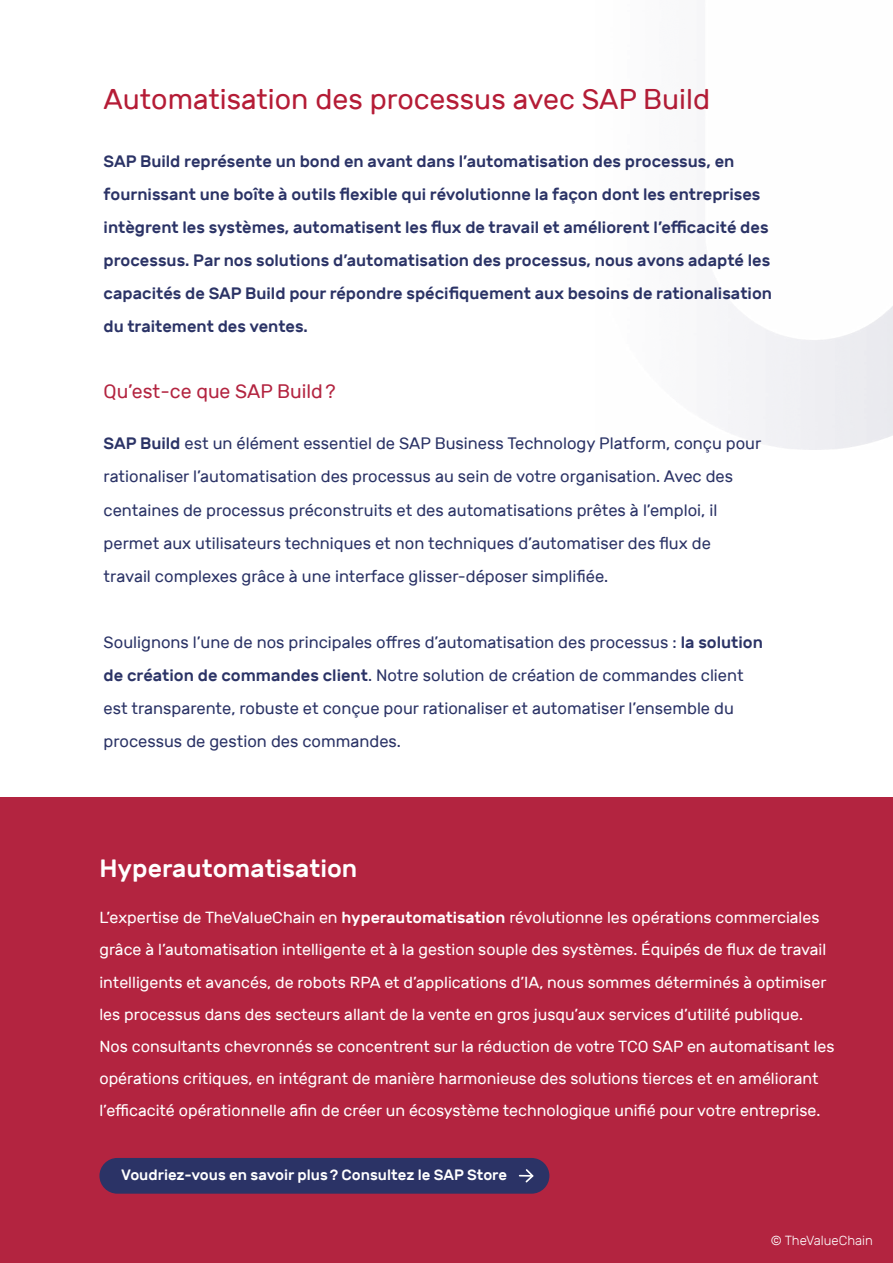
<style>
.page{position:relative;width:893px;height:1263px;background:#fff}
.page>*{position:absolute;margin:0;border:0;box-sizing:border-box;transform-origin:0 0}
.t1{font:28.5px "Rubik";color:#b51c36}
.t2{font:500 24.9px "Rubik";color:#fff}
.t3{font:19.5px "Rubik";color:#b32440}
.t4{font:16.5px/33px "Rubik";color:#2b3366}
.t5{font:500 16.5px/33px "Rubik";color:#2b3366}
.t6{font:16.05px/32.1px "Rubik";color:#fff}
.t7{font:500 15px "Rubik";color:#fff}
.t8{font:300 13.2px "Rubik";color:#fff}
.s1{font-weight:500}
</style>
<div class="page">
<div style="left:0;top:797px;width:893px;height:466px;background:#b32440"></div>
<div style="left:99px;top:1158px;width:450px;height:36px;background:#2b3366;border-radius:18px"></div>
<svg style="left:520px;top:1169px;width:14px;height:14px"></svg>
<h1 class="t1" style="left:104px;top:83px;width:608px">Automatisation des processus avec SAP Build</h1>
<p class="t5" style="left:104px;top:145px;width:670px">SAP Build représente un bond en avant dans l’automatisation des processus, en fournissant une boîte à outils flexible qui révolutionne la façon dont les entreprises intègrent les systèmes, automatisent les flux de travail et améliorent l’efficacité des processus. Par nos solutions d’automatisation des processus, nous avons adapté les capacités de SAP Build pour répondre spécifiquement aux besoins de rationalisation du traitement des ventes.</p>
<p class="t3" style="left:104px;top:381px;width:233px">Qu’est-ce que SAP Build?</p>
<p class="t4" style="left:104px;top:428px;width:659px"><span class="s1">SAP Build</span> est un élément essentiel de SAP Business Technology Platform, conçu pour rationaliser l’automatisation des processus au sein de votre organisation. Avec des centaines de processus préconstruits et des automatisations prêtes à l’emploi, il permet aux utilisateurs techniques et non techniques d’automatiser des flux de travail complexes grâce à une interface glisser-déposer simplifiée.</p>
<p class="t4" style="left:104px;top:626px;width:661px">Soulignons l’une de nos principales offres d’automatisation des processus : <span class="s1">la solution de création de commandes client</span>. Notre solution de création de commandes client est transparente, robuste et conçue pour rationaliser et automatiser l’ensemble du processus de gestion des commandes.</p>
<h2 class="t2" style="left:99px;top:854px;width:259px">Hyperautomatisation</h2>
<p class="t6" style="left:99px;top:902px;width:737px">L’expertise de TheValueChain en <span class="s1">hyperautomatisation</span> révolutionne les opérations commerciales grâce à l’automatisation intelligente et à la gestion souple des systèmes. Équipés de flux de travail intelligents et avancés, de robots RPA et d’applications d’IA, nous sommes déterminés à optimiser les processus dans des secteurs allant de la vente en gros jusqu’aux services d’utilité publique.<br>Nos consultants chevronnés se concentrent sur la réduction de votre TCO SAP en automatisant les opérations critiques, en intégrant de manière harmonieuse des solutions tierces et en améliorant l’efficacité opérationnelle afin de créer un écosystème technologique unifié pour votre entreprise.</p>
<p class="t7" style="left:121px;top:1166px;width:387px">Voudriez-vous en savoir plus? Consultez le SAP Store</p>
<p class="t8" style="left:771px;top:1233px;width:104px">© TheValueChain</p>
</div>
